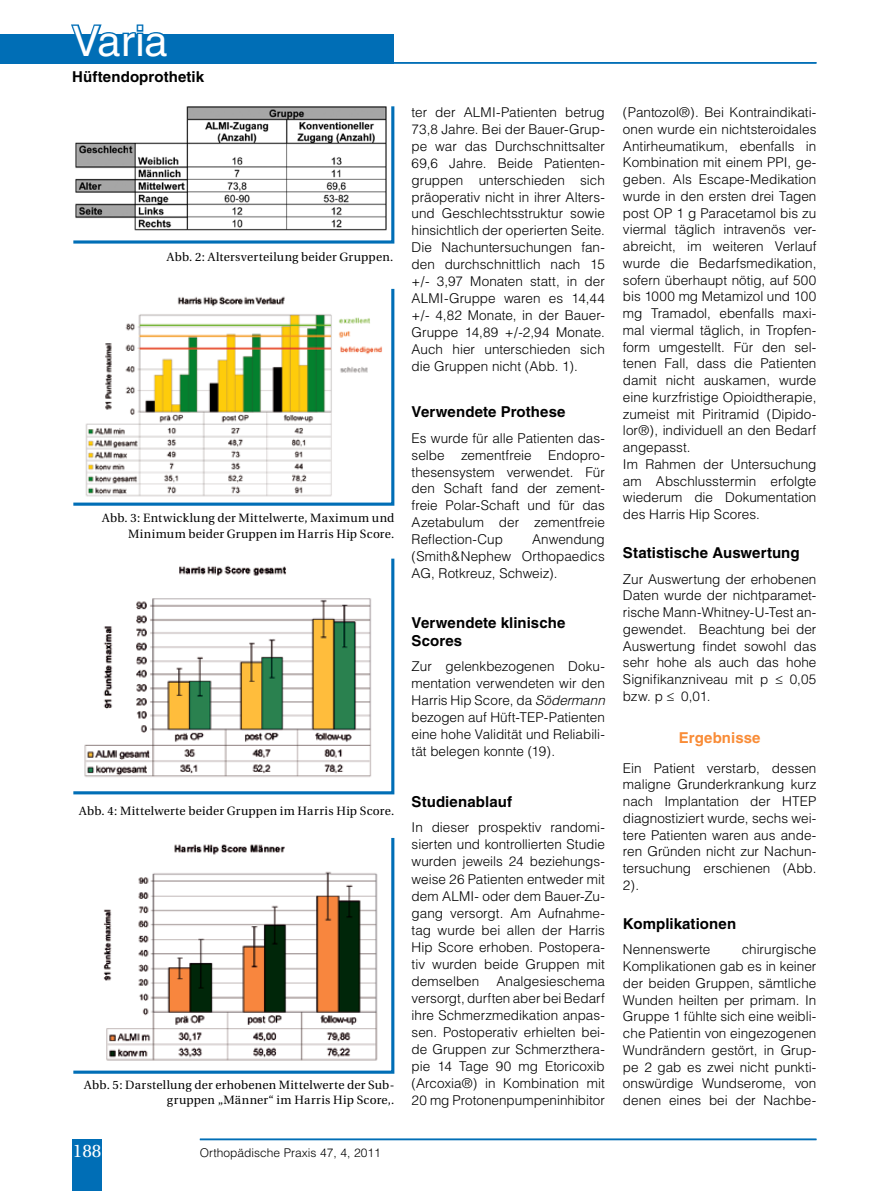
<style>
.page{position:relative;width:893px;height:1191px;background:#fff}
.page>*{position:absolute;margin:0;border:0;box-sizing:border-box;transform-origin:0 0}
.t1{font:42px "Helvetica";color:#fff}
.t2{font:18px "Utopia";color:#fff}
.t3{font:700 15px/18px "Helvetica";letter-spacing:.005em;color:#000}
.t4{font:700 15px "Helvetica";letter-spacing:.01em;color:#f98c37}
.t5{font:300 13.5px/16.8px "Helvetica";color:#000;text-align:justify}
.t6{font:12px/15px "Utopia";letter-spacing:.015em;color:#000;text-align:right}
.t7{font:300 12px "Helvetica";color:#000}
.s1{font-style:italic}
</style>
<div class="page">
<hr style="left:72px;top:62px;width:744px;height:2px;background:#006eb6">
<div style="left:0;top:34px;width:393px;height:30px;background:#006eb6"></div>
<svg style="left:71px;top:24px;width:92px;height:10px"></svg>
<hr style="left:200px;top:1138px;width:616px;height:2px;background:#006eb6">
<div style="left:72px;top:1138px;width:30px;height:53px;background:#006eb6"></div>
<svg style="left:73px;top:106px;width:322px;height:138px"></svg>
<svg style="left:73px;top:288px;width:322px;height:218px"></svg>
<svg style="left:73px;top:558px;width:322px;height:237px"></svg>
<svg style="left:73px;top:837px;width:322px;height:237px"></svg>
<h1 class="t1" style="left:72px;top:17px;width:97px">Varia</h1>
<p class="t3" style="left:72px;top:67px;width:133px">Hüftendoprothetik</p>
<p class="t6" style="left:167px;top:250px;width:228px">Abb. 2: Altersverteilung beider Gruppen.</p>
<p class="t6" style="left:102px;top:511px;width:294px">Abb. 3: Entwicklung der Mittelwerte, Maximum und<br>Minimum beider Gruppen im Harris Hip Score.</p>
<p class="t6" style="left:79px;top:804px;width:317px">Abb. 4: Mittelwerte beider Gruppen im Harris Hip Score.</p>
<p class="t6" style="left:84px;top:1078px;width:312px">Abb. 5: Darstellung der erhobenen Mittelwerte der Sub&shy;gruppen „Männer“ im Harris Hip Score,.</p>
<h2 class="t2" style="left:73px;top:1141px;width:30px">188</h2>
<p class="t7" style="left:200px;top:1145px;width:182px">Orthopädische Praxis 47, 4, 2011</p>
<p class="t5" style="left:412px;top:104px;width:195px">ter der ALMI-Patienten betrug 73,8 Jahre. Bei der Bauer-Grup&shy;pe war das Durchschnittsalter 69,6 Jahre. Beide Patienten&shy;gruppen unterschieden sich präoperativ nicht in ihrer Alters&shy;und Geschlechtsstruktur sowie hinsichtlich der operierten Seite.<br>Die Nachuntersuchungen fan&shy;den durchschnittlich nach 15 +/- 3,97 Monaten statt, in der ALMI-Gruppe waren es 14,44 +/- 4,82 Monate, in der Bauer-Gruppe 14,89 +/-2,94 Monate.<br>Auch hier unterschieden sich die Gruppen nicht (Abb. 1).</p>
<p class="t3" style="left:412px;top:403px;width:155px">Verwendete Prothese</p>
<p class="t5" style="left:412px;top:429px;width:195px">Es wurde für alle Patienten das&shy;selbe zementfreie Endopro&shy;thesensystem verwendet. Für den Schaft fand der zement&shy;freie Polar-Schaft und für das Azetabulum der zementfreie Reflection-Cup</p>
<p class="t5" style="left:412px;top:531px;width:195px;text-indent:120px">Anwendung (Smith&amp;Nephew Orthopaedics AG, Rotkreuz, Schweiz).</p>
<p class="t3" style="left:412px;top:613px;width:155px">Verwendete klinische<br>Scores</p>
<p class="t5" style="left:412px;top:657px;width:195px">Zur gelenkbezogenen Doku&shy;mentation verwendeten wir den Harris Hip Score, da <span class="s1">Södermann </span>bezogen auf Hüft-TEP-Patienten eine hohe Validität und Reliabili&shy;tät belegen konnte (19).</p>
<p class="t3" style="left:412px;top:792px;width:102px">Studienablauf</p>
<p class="t5" style="left:412px;top:819px;width:195px">In dieser prospektiv randomi&shy;sierten und kontrollierten Studie wurden jeweils 24 beziehungs&shy;weise 26 Patienten entweder mit dem ALMI- oder dem Bauer-Zu&shy;gang versorgt. Am Aufnahme&shy;tag wurde bei allen der Harris Hip Score erhoben. Postopera&shy;tiv wurden beide Gruppen mit demselben</p>
<p class="t5" style="left:412px;top:972px;width:195px;text-indent:85px">Analgesieschema versorgt, durften aber bei Bedarf ihre Schmerzmedikation anpas&shy;sen. Postoperativ erhielten bei&shy;de Gruppen zur Schmerzthera&shy;pie 14 Tage 90 mg Etoricoxib (Arcoxia®) in Kombination mit 20 mg Protonenpumpeninhibitor</p>
<p class="t5" style="left:623px;top:104px;width:195px;text-align:left">(Pantozol®). Bei Kontraindikati&shy;onen wurde ein nichtsteroidales<br>Antirheumatikum, ebenfalls in<br>Kombination mit einem PPI, ge&shy;geben. Als Escape-Medikation wurde in den ersten drei Tagen post OP 1 g Paracetamol bis zu viermal täglich intravenös ver&shy;abreicht, im weiteren Verlauf wurde die Bedarfsmedikation, sofern überhaupt nötig, auf 500 bis 1000 mg Metamizol und 100 mg Tramadol, ebenfalls maxi&shy;mal viermal täglich, in Tropfen&shy;form umgestellt. Für den sel&shy;tenen Fall, dass die Patienten damit nicht auskamen, wurde eine kurzfristige Opioidtherapie, zumeist mit Piritramid (Dipido&shy;lor®), individuell an den Bedarf angepasst.<br>Im Rahmen der Untersuchung am Abschlusstermin erfolgte wiederum die Dokumentation des Harris Hip Scores.</p>
<p class="t3" style="left:623px;top:544px;width:178px">Statistische Auswertung</p>
<p class="t5" style="left:623px;top:570px;width:195px">Zur Auswertung der erhobenen Daten wurde der nichtparamet&shy;rische Mann-Whitney-U-Test an&shy;gewendet. Beachtung bei der Auswertung findet sowohl das sehr hohe als auch das hohe Signifikanzniveau mit p ≤ 0,05 bzw. p ≤ 0,01.</p>
<p class="t4" style="left:679px;top:728px;width:83px">Ergebnisse</p>
<p class="t5" style="left:623px;top:759px;width:195px">Ein Patient verstarb, dessen maligne Grunderkrankung kurz nach Implantation der HTEP diag- nostiziert wurde, sechs wei&shy;tere Patienten waren aus ande&shy;ren Gründen nicht zur Nachun&shy;tersuchung erschienen (Abb.<br>2).</p>
<p class="t3" style="left:623px;top:914px;width:115px">Komplikationen</p>
<p class="t5" style="left:623px;top:941px;width:89px">Nennenswerte</p>
<p class="t5" style="left:623px;top:941px;width:195px;text-indent:119px">chirurgische Komplikationen gab es in keiner der beiden Gruppen, sämtliche Wunden heilten per primam. In Gruppe 1 fühlte sich eine weibli&shy;che Patientin von eingezogenen Wundrändern gestört, in Grup&shy;pe 2 gab es zwei nicht punkti&shy;onswürdige Wundserome, von denen eines bei der Nachbe-</p>
</div>
